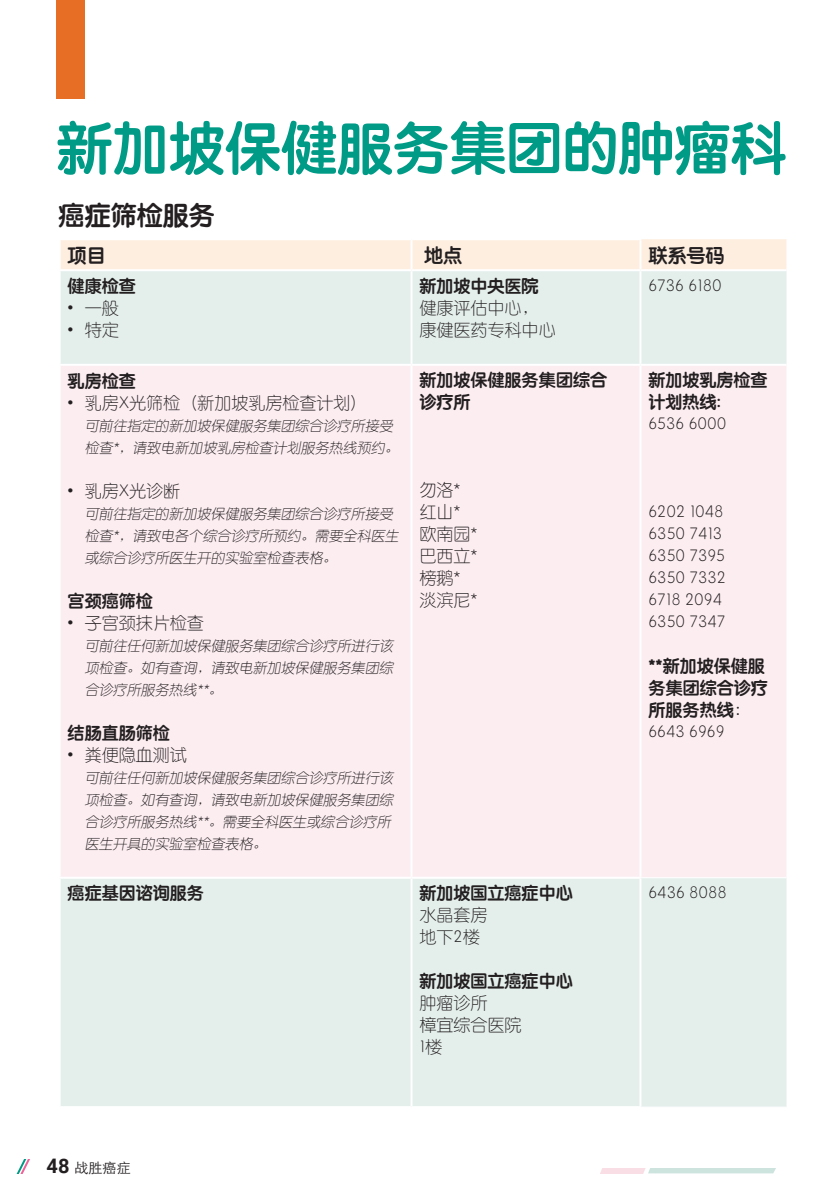
<style>
.page{position:relative;width:840px;height:1191px;background:#fff}
.page>*{position:absolute;margin:0;border:0;box-sizing:border-box;transform-origin:0 0}
.t1{font:56px "ST Yuanti SC Bold";color:#009b86}
.t2{font:26px "ST Yuanti SC Bold";color:#231f20}
.t3{font:19px "ST Yuanti SC Bold";color:#231f20}
.t4{font:17px/22px "ST Yuanti SC Light";color:#231f20}
.t5{font:17px/22px "ST Yuanti SC Bold";color:#231f20}
.t6{font:italic 14px/22px "ST Yuanti SC Light";color:#231f20}
.t7{font:14px "ST Xihei";color:#231f20}
.s1{font-family:"ST Yuanti SC Light"}
.s2{font-family:"Roboto";font-weight:700;font-size:20px}
</style>
<div class="page">
<div style="left:61px;top:239px;width:725px;height:30px;background:#feeee0"></div>
<div style="left:61px;top:271px;width:725px;height:835px;background:#e4efec"></div>
<div style="left:61px;top:366px;width:725px;height:511px;background:#fcedf1"></div>
<hr style="left:640px;top:364px;width:146px;height:2px;background:#fff">
<hr style="left:641px;top:877px;width:145px;height:1px;background:#fff">
<hr style="left:59px;top:238px;width:352px;height:2px;background:#fff">
<hr style="left:411px;top:238px;width:230px;height:2px;background:#fff">
<hr style="left:410px;top:240px;width:2px;height:29px;background:#fff">
<hr style="left:639px;top:240px;width:2px;height:29px;background:#fff">
<hr style="left:410px;top:271px;width:2px;height:93px;background:#fff">
<hr style="left:639px;top:271px;width:2px;height:93px;background:#fff">
<hr style="left:59px;top:364px;width:352px;height:2px;background:#fff">
<hr style="left:411px;top:364px;width:229px;height:2px;background:#fff">
<hr style="left:410px;top:366px;width:2px;height:510px;background:#fff">
<hr style="left:639px;top:366px;width:2px;height:510px;background:#fff">
<hr style="left:59px;top:876px;width:352px;height:2px;background:#fff">
<hr style="left:411px;top:876px;width:230px;height:2px;background:#fff">
<hr style="left:410px;top:878px;width:2px;height:228px;background:#fff">
<hr style="left:639px;top:878px;width:2px;height:228px;background:#fff">
<div style="left:56px;top:0;width:29px;height:98px;background:#e66e25"></div>
<svg style="left:17px;top:1159px;width:13px;height:14px"></svg>
<svg style="left:600px;top:1168px;width:175px;height:5px"></svg>
<h1 class="t1" style="left:57px;top:105px;width:731px">新加坡保健服务集团的肿瘤科</h1>
<h2 class="t2" style="left:59px;top:195px;width:158px">癌症筛检服务</h2>
<h3 class="t3" style="left:68px;top:241px;width:39px">项目</h3>
<h3 class="t3" style="left:424px;top:241px;width:39px">地点</h3>
<h3 class="t3" style="left:648px;top:241px;width:77px">联系号码</h3>
<p class="t5" style="left:68px;top:274px;width:69px">健康检查</p>
<p class="t4" style="left:68px;top:296px;width:52px">• 一般</p>
<p class="t4" style="left:68px;top:318px;width:52px">• 特定</p>
<p class="t5" style="left:419px;top:274px;width:120px">新加坡中央医院</p>
<p class="t4" style="left:419px;top:296px;width:137px">健康评估中心，康健医药专科中心</p>
<p class="t4" style="left:648px;top:273px;width:75px">6736 6180</p>
<p class="t5" style="left:68px;top:369px;width:69px">乳房检查</p>
<p class="t4" style="left:68px;top:390px;width:301px">• 乳房X光筛检（新加坡乳房检查计划）</p>
<p class="t6" style="left:85px;top:413px;width:319px">可前往指定的新加坡保健服务集团综合诊疗所接受检查*，请致电新加坡乳房检查计划服务热线预约。</p>
<p class="t4" style="left:68px;top:478px;width:114px">• 乳房X光诊断</p>
<p class="t6" style="left:85px;top:501px;width:319px">可前往指定的新加坡保健服务集团综合诊疗所接受检查*，请致电各个综合诊疗所预约。需要全科医生或综合诊疗所医生开的实验室检查表格。</p>
<p class="t5" style="left:68px;top:589px;width:87px">宫颈癌筛检</p>
<p class="t4" style="left:68px;top:610px;width:138px">• 子宫颈抹片检查</p>
<p class="t6" style="left:85px;top:633px;width:313px;text-align:justify">可前往任何新加坡保健服务集团综合诊疗所进行该项检查。如有查询，请致电新加坡保健服务集团综合诊疗所服务热线**。</p>
<p class="t5" style="left:68px;top:721px;width:104px">结肠直肠筛检</p>
<p class="t4" style="left:68px;top:742px;width:121px">• 粪便隐血测试</p>
<p class="t6" style="left:85px;top:765px;width:313px">可前往任何新加坡保健服务集团综合诊疗所进行该项检查。如有查询，请致电新加坡保健服务集团综合诊疗所服务热线**。需要全科医生或综合诊疗所医生开具的实验室检查表格。</p>
<p class="t5" style="left:419px;top:368px;width:189px">新加坡保健服务集团综合诊疗所</p>
<p class="t4" style="left:419px;top:478px;width:60px">勿洛*红山*欧南园*巴西立*榜鹅*淡滨尼*</p>
<p class="t5" style="left:68px;top:881px;width:138px">癌症基因谘询服务</p>
<p class="t5" style="left:419px;top:881px;width:155px">新加坡国立癌症中心</p>
<p class="t4" style="left:419px;top:903px;width:69px">水晶套房地下2楼</p>
<p class="t5" style="left:419px;top:969px;width:155px">新加坡国立癌症中心</p>
<p class="t4" style="left:419px;top:991px;width:104px">肿瘤诊所<br>樟宜综合医院<br>1楼</p>
<p class="t5" style="left:648px;top:368px;width:120px">新加坡乳房检查计划热线:</p>
<p class="t4" style="left:648px;top:412px;width:79px">6536 6000</p>
<p class="t4" style="left:648px;top:500px;width:79px">6202 1048<br>6350 7413<br>6350 7395<br>6350 7332<br>6718 2094<br>6350 7347</p>
<p class="t5" style="left:648px;top:654px;width:121px">**新加坡保健服务集团综合诊疗所服务热线<span class="s1">：</span></p>
<p class="t4" style="left:648px;top:720px;width:78px">6643 6969</p>
<p class="t4" style="left:648px;top:881px;width:80px">6436 8088</p>
<p class="t7" style="left:47px;top:1161px;width:85px"><span class="s2">48</span> 战胜癌症</p>
</div>
